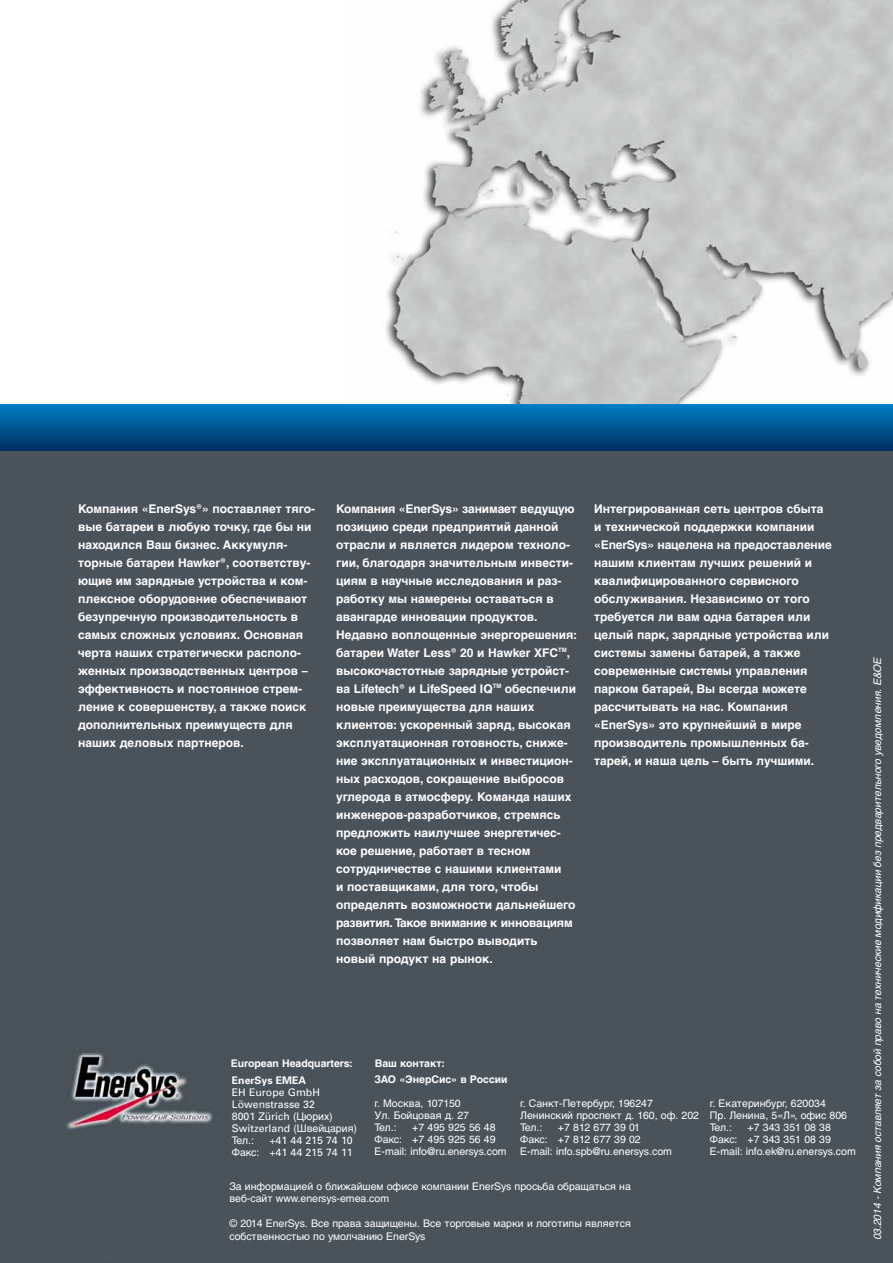
<style>
.page{position:relative;width:893px;height:1263px;background:#fff}
.page>*{position:absolute;margin:0;border:0;box-sizing:border-box;transform-origin:0 0}
.t1{font:700 12px/18px "Helvetica Cyr";color:#fff}
.t2{font:10.5px/12px "Helvetica Cyr Upright";color:#fff}
.t3{font:italic 10.5px "Ladoga Russian";letter-spacing:-.02em;color:#fff}
.t4{font:10.5px/12px "Univers";color:#fff}
.t5{font:700 10.5px "Helvetica Cyr";color:#fff}
.t6{font:700 10.5px "Univers";color:#fff}
.s1{font-family:"Helvetica Cyr Upright"}
</style>
<div class="page">
<img style="left:344px;top:0;width:549px;height:405px">
<div style="left:0;top:451px;width:893px;height:812px;background:#4a535a"></div>
<div style="left:0;top:405px;width:893px;height:46px;background:linear-gradient(to bottom,#007dc3,#002f61)"></div>
<p class="t1" style="left:78px;top:499px;width:239px">Компания «EnerSys®» поставляет тяго&shy;вые батареи в любую точку, где бы ни находился Ваш бизнес. Аккумуля&shy;торные батареи Hawker®, соответству&shy;ющие им зарядные устройства и ком&shy;плексное оборудовние обеспечивают безупречную производительность в самых сложных условиях. Основная черта наших стратегически располо&shy;женных производственных центров – эффективность и постоянное стрем&shy;ление к совершенству, а также поиск дополнительных преимуществ для наших деловых партнеров.</p>
<p class="t1" style="left:336px;top:499px;width:242px">Компания «EnerSys» занимает ведущую позицию среди предприятий данной отрасли и является лидером техноло&shy;гии, благодаря значительным инвести&shy;циям в научные исследования и раз&shy;работку мы намерены оставаться в авангарде инновации продуктов.<br>Недавно воплощенные энергорешения: батареи Water Less® 20 и Hawker XFC<sup>TM</sup>, высокочастотные зарядные устройст&shy;ва Lifetech® и LifeSpeed IQ<sup>TM</sup> обеспечили новые преимущества для наших клиентов: ускоренный заряд, высокая эксплуатационная готовность, сниже&shy;ние эксплуатационных и инвестицион&shy;ных расходов, сокращение выбросов углерода в атмосферу. Команда наших инженеров-разработчиков, стремясь предложить наилучшее энергетичес&shy;кое решение, работает в тесном сотрудничестве с нашими клиентами<br>и поставщиками, для того, чтобы определять возможности дальнейшего развития. Такое внимание к инновациям позволяет нам быстро выводить новый продукт на рынок.</p>
<p class="t1" style="left:594px;top:499px;width:239px">Интегрированная сеть центров сбыта и технической поддержки компании «EnerSys» нацелена на предоставление нашим клиентам лучших решений и квалифицированного сервисного обслуживания. Независимо от того требуется ли вам одна батарея или целый парк, зарядные устройства или системы замены батарей, а также современные системы управления парком батарей, Вы всегда можете рассчитывать на нас. Компания «EnerSys» это крупнейший в мире производитель промышленных ба-- тарей, и наша цель – быть лучшими.</p>
<p class="t5" style="left:231px;top:1057px;width:123px">European Headquarters:</p>
<p class="t5" style="left:375px;top:1057px;width:71px">Ваш контакт:</p>
<p class="t6" style="left:232px;top:1074px;width:76px">EnerSys EMEA</p>
<p class="t4" style="left:232px;top:1087px;width:127px">EH Europe GmbH<br>Löwenstrasse 32<br>8001 Zürich <span class="s1">(Цюрих)<br></span>Switzerland <span class="s1">(Швейцария)</span></p>
<p class="t2" style="left:232px;top:1135px;width:24px">Тел.:</p>
<p class="t4" style="left:232px;top:1135px;width:122px;text-align:right">+41 44 215 74 10<br><span class="s1">Факс:</span> +41 44 215 74 11</p>
<p class="t5" style="left:375px;top:1073px;width:135px">ЗАО «ЭнерСис» в России</p>
<p class="t2" style="left:375px;top:1097px;width:96px">г. Москва, 107150<br>Ул. Бойцовая д. 27<br>Тел.:</p>
<p class="t2" style="left:375px;top:1121px;width:134px;text-indent:38px">+7 495 925 56 48<br>Факс: +7 495 925 56 49<br>E-mail: info@ru.enersys.com</p>
<p class="t2" style="left:520px;top:1097px;width:180px">г. Санкт-Петербург, 196247<br>Ленинский проспект д. 160, оф. 202<br>Тел.:</p>
<p class="t2" style="left:520px;top:1121px;width:153px;text-indent:38px">+7 812 677 39 01<br>Факс: +7 812 677 39 02<br>E-mail: info.spb@ru.enersys.com</p>
<p class="t2" style="left:229px;top:1180px;width:403px;line-height:12.6px">За информацией о ближайшем офисе компании EnerSys просьба обращаться на веб-сайт www.enersys-emea.com</p>
<p class="t2" style="left:229px;top:1217px;width:403px;line-height:12.6px">© 2014 EnerSys. Все права защищены. Все торговые марки и логотипы является собственностью по умолчанию EnerSys</p>
<p class="t2" style="left:710px;top:1097px;width:139px">г. Екатеринбург, 620034<br>Пр. Ленина, 5«Л», офис 806<br>Тел.:</p>
<p class="t2" style="left:710px;top:1121px;width:147px;text-indent:38px">+7 343 351 08 38<br>Факс: +7 343 351 08 39<br>E-mail: info.ek@ru.enersys.com</p>
<p class="t3" style="left:871px;top:1240px;width:585px;rotate:-90deg">03.2014 - Kompaniå ostavlået za soboj pravo na texniheskie modifikacii bez predvaritel´nogo uvedomleniå. E&amp;OE</p>
</div>
